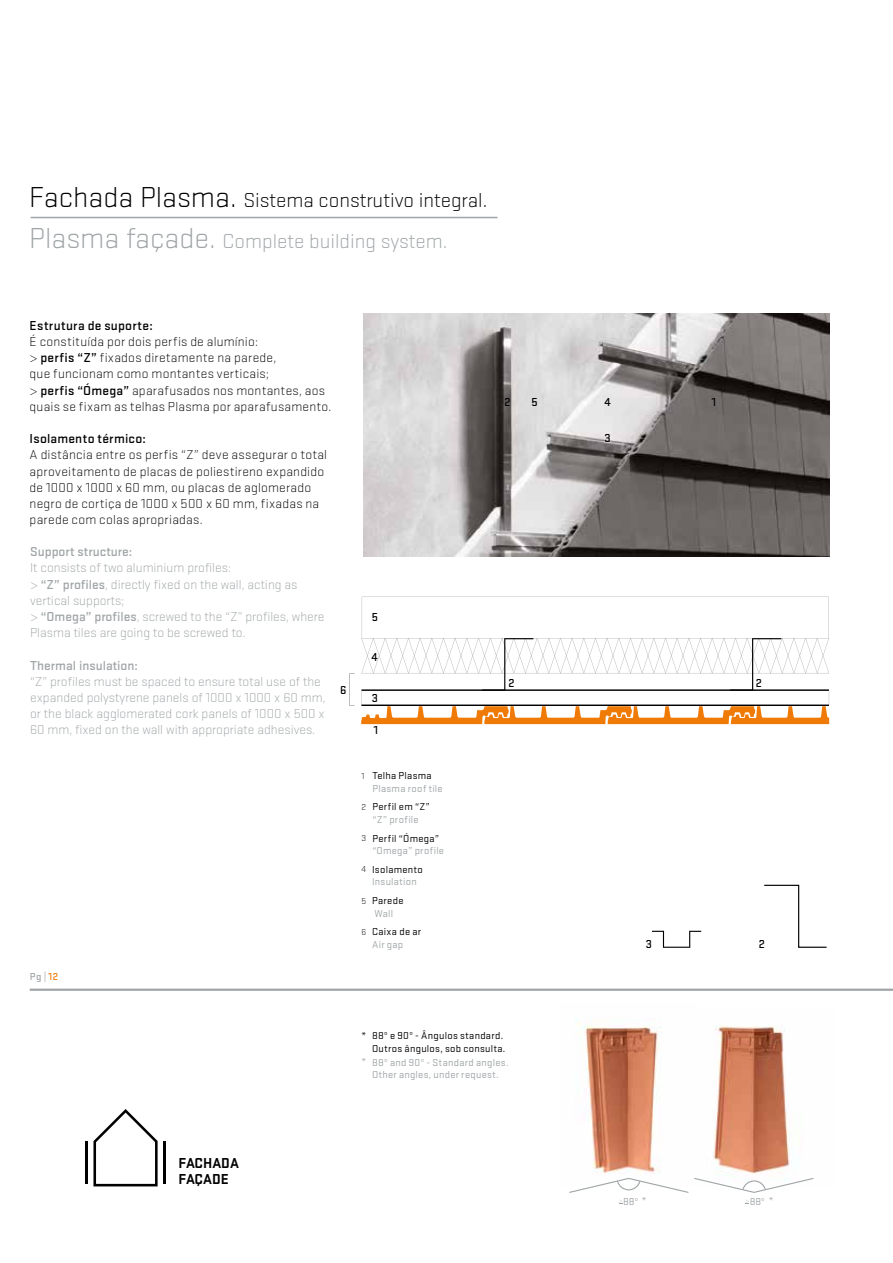
<style>
.page{position:relative;width:893px;height:1263px;background:#fff}
.page>*{position:absolute;margin:0;border:0;box-sizing:border-box;transform-origin:0 0}
.t1{font:300 21px/41.4px "Stratum 2";color:#000}
.t2{font:700 15px/16.6px "Stratum 2";color:#000}
.t3{font:300 13.5px/16.2px "Stratum 2";letter-spacing:.015em;color:#000}
.t4{font:300 13.5px/16.2px "Stratum 2";color:#a0a5a7}
.t5{font:500 13.5px "Stratum 2";letter-spacing:.02em;color:#000}
.t6{font:500 13.5px "Stratum 2";color:#a0a5a7}
.t7{font:500 12px "Stratum 2";color:#000}
.t8{font:10.5px/12.6px "Stratum 2";letter-spacing:.025em;color:#a0a5a7}
.t9{font:10.5px/13.5px "Stratum 2";letter-spacing:.025em;color:#000}
.t10{font:500 10.5px "Stratum 2";color:#a0a5a7}
.t11{font:300 9px "Stratum 2";color:#000}
.s1{font-size:30px}
.s2{font-size:30px;color:#a0a5a7}
.s3{color:#a0a5a7}
.s4{font-weight:500}
.s5{color:#ef7a06}
</style>
<div class="page">
<img style="left:363px;top:314px;width:466px;height:242px">
<hr style="left:30px;top:988px;width:863px;height:3px;background:#a0a5a7">
<img style="left:575px;top:1019px;width:86px;height:155px">
<img style="left:713px;top:1025px;width:77px;height:152px">
<svg style="left:764px;top:884px;width:63px;height:64px"></svg>
<svg style="left:652px;top:931px;width:49px;height:17px"></svg>
<svg style="left:93px;top:1109px;width:65px;height:77px"></svg>
<hr style="left:163px;top:1141px;width:3px;height:43px;background:#000">
<hr style="left:85px;top:1141px;width:3px;height:43px;background:#000">
<svg style="left:569px;top:1177px;width:245px;height:27px"></svg>
<svg style="left:349px;top:673px;width:6px;height:33px"></svg>
<svg style="left:361px;top:597px;width:469px;height:127px"></svg>
<hr style="left:31px;top:217px;width:466px;height:1px;background:#a0a5a7">
<h1 class="t1" style="left:29px;top:179px;width:459px"><span class="s1">Fachada Plasma.</span> Sistema construtivo integral.<br><span class="s2">Plasma façade.</span> <span class="s3">Complete building system.</span></h1>
<p class="t5" style="left:30px;top:318px;width:125px">Estrutura de suporte:</p>
<p class="t3" style="left:30px;top:333px;width:303px">É constituída por dois perfis de alumínio:<br>&gt; <span class="s4">perfis “Z”</span> fixados diretamente na parede,<br>que funcionam como montantes verticais;<br>&gt; <span class="s4">perfis “Ómega”</span> aparafusados nos montantes, aos quais se fixam as telhas Plasma por aparafusamento.</p>
<p class="t5" style="left:30px;top:431px;width:118px">Isolamento térmico:</p>
<p class="t3" style="left:30px;top:447px;width:299px">A distância entre os perfis “Z” deve assegurar o total aproveitamento de placas de poliestireno expandido de 1000 x 1000 x 60 mm, ou placas de aglomerado negro de cortiça de 1000 x 500 x 60 mm, fixadas na parede com colas apropriadas.</p>
<p class="t6" style="left:30px;top:544px;width:104px">Support structure:</p>
<p class="t4" style="left:30px;top:560px;width:296px">It consists of two aluminium profiles:<br>&gt; <span class="s4">“Z” profiles</span>, directly fixed on the wall, acting as vertical supports;<br>&gt; <span class="s4">“Omega” profiles</span>, screwed to the “Z” profiles, where Plasma tiles are going to be screwed to.</p>
<p class="t6" style="left:30px;top:657px;width:109px">Thermal insulation:</p>
<p class="t4" style="left:30px;top:673px;width:297px">“Z” profiles must be spaced to ensure total use of the expanded polystyrene panels of 1000 x 1000 x 60 mm, or the black agglomerated cork panels of 1000 x 500 x 60 mm, fixed on the wall with appropriate adhesives.</p>
<p class="t7" style="left:340px;top:683px;width:8px">6</p>
<p class="t10" style="left:30px;top:970px;width:30px">Pg | <span class="s5">12</span></p>
<p class="t7" style="left:372px;top:610px;width:8px">5</p>
<p class="t7" style="left:372px;top:651px;width:8px">4</p>
<p class="t7" style="left:372px;top:691px;width:8px">3</p>
<p class="t7" style="left:374px;top:723px;width:6px">1</p>
<p class="t11" style="left:361px;top:771px;width:4px">1</p>
<p class="t9" style="left:372px;top:769px;width:61px">Telha Plasma</p>
<p class="t8" style="left:372px;top:782px;width:72px">Plasma roof tile</p>
<p class="t9" style="left:372px;top:800px;width:59px">Perfil em “Z”</p>
<p class="t8" style="left:372px;top:813px;width:48px">“Z” profile</p>
<p class="t11" style="left:361px;top:802px;width:6px">2</p>
<p class="t9" style="left:372px;top:831px;width:68px">Perfil “Ómega”</p>
<p class="t8" style="left:372px;top:844px;width:73px">“Omega” profile</p>
<p class="t11" style="left:361px;top:833px;width:6px">3</p>
<p class="t9" style="left:372px;top:862px;width:52px">Isolamento</p>
<p class="t8" style="left:372px;top:875px;width:46px">Insulation</p>
<p class="t11" style="left:361px;top:864px;width:6px">4</p>
<p class="t9" style="left:372px;top:894px;width:33px">Parede</p>
<p class="t8" style="left:374px;top:907px;width:20px">Wall</p>
<p class="t11" style="left:361px;top:895px;width:6px">5</p>
<p class="t9" style="left:372px;top:925px;width:50px">Caixa de ar</p>
<p class="t8" style="left:372px;top:938px;width:33px">Air gap</p>
<p class="t11" style="left:361px;top:926px;width:6px">6</p>
<p class="t7" style="left:505px;top:395px;width:8px">2</p>
<p class="t7" style="left:531px;top:395px;width:8px">5</p>
<p class="t7" style="left:508px;top:676px;width:8px">2</p>
<p class="t9" style="left:372px;top:1028px;width:135px">88º e 90º - Ângulos standard.<br>Outros ângulos, sob consulta.</p>
<p class="t8" style="left:372px;top:1056px;width:138px">88º and 90º - Standard angles.<br>Other angles, under request.</p>
<p class="t9" style="left:361px;top:1029px;width:6px">*</p>
<p class="t8" style="left:361px;top:1055px;width:6px">*</p>
<p class="t2" style="left:179px;top:1154px;width:62px">FACHADA<br>FAÇADE</p>
<p class="t7" style="left:604px;top:395px;width:8px">4</p>
<p class="t7" style="left:605px;top:431px;width:8px">3</p>
<p class="t7" style="left:712px;top:395px;width:6px">1</p>
<p class="t7" style="left:756px;top:676px;width:8px">2</p>
<p class="t7" style="left:646px;top:937px;width:8px">3</p>
<p class="t7" style="left:759px;top:937px;width:8px">2</p>
<p class="t8" style="left:623px;top:1195px;width:25px">88º *</p>
<p class="t8" style="left:750px;top:1195px;width:25px">88º *</p>
</div>
